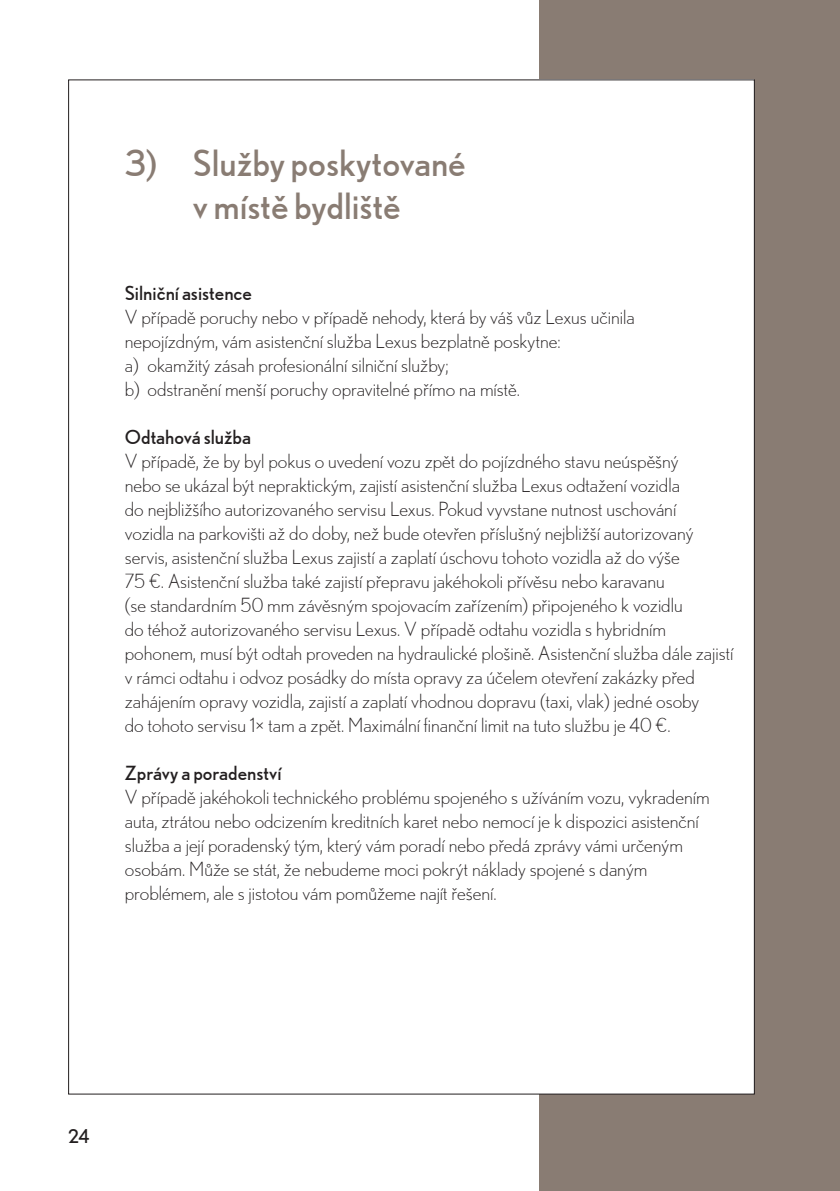
<style>
.page{position:relative;width:840px;height:1191px;background:#fff}
.page>*{position:absolute;margin:0;border:0;box-sizing:border-box;transform-origin:0 0}
.t1{font:36px/43.2px "Nobel WGL";color:#897c73;text-align:center}
.t2{font:300 19.4px/24px "Nobel WGL";color:#231f20}
.t3{font:19.4px "Nobel WGL";color:#231f20}
.t4{font:19px "Nobel WGL";color:#231f20}
</style>
<div class="page">
<div style="left:539px;top:0;width:300px;height:1191px;background:#897c73"></div>
<div style="left:69px;top:80px;width:685px;height:1014px;background:#fff"></div>
<h1 class="t1" style="left:125px;top:142px;width:342px">3) Služby poskytované v místě bydliště</h1>
<p class="t3" style="left:125px;top:281px;width:129px">Silniční asistence</p>
<p class="t2" style="left:125px;top:304px;width:511px">V případě poruchy nebo v případě nehody, která by váš vůz Lexus učinila nepojízdným, vám asistenční služba Lexus bezplatně poskytne:<br>a) okamžitý zásah profesionální silniční služby;<br>b) odstranění menší poruchy opravitelné přímo na místě.</p>
<p class="t3" style="left:125px;top:425px;width:128px">Odtahová služba</p>
<p class="t2" style="left:125px;top:448px;width:610px">V případě, že by byl pokus o uvedení vozu zpět do pojízdného stavu neúspěšný<br>nebo se ukázal být nepraktickým, zajistí asistenční služba Lexus odtažení vozidla<br>do nejbližšího autorizovaného servisu Lexus. Pokud vyvstane nutnost uschování<br>vozidla na parkovišti až do doby, než bude otevřen příslušný nejbližší autorizovaný servis, asistenční služba Lexus zajistí a zaplatí úschovu tohoto vozidla až do výše<br>75 €. Asistenční služba také zajistí přepravu jakéhokoli přívěsu nebo karavanu<br>(se standardním 50 mm závěsným spojovacím zařízením) připojeného k vozidlu<br>do téhož autorizovaného servisu Lexus. V případě odtahu vozidla s hybridním pohonem, musí být odtah proveden na hydraulické plošině. Asistenční služba dále zajistí v rámci odtahu i odvoz posádky do místa opravy za účelem otevření zakázky před zahájením opravy vozidla, zajistí a zaplatí vhodnou dopravu (taxi, vlak) jedné osoby<br>do tohoto servisu 1× tam a zpět. Maximální finanční limit na tuto službu je 40 €.</p>
<p class="t3" style="left:125px;top:761px;width:158px">Zprávy a poradenství</p>
<p class="t2" style="left:125px;top:784px;width:586px">V případě jakéhokoli technického problému spojeného s užíváním vozu, vykradením auta, ztrátou nebo odcizením kreditních karet nebo nemocí je k dispozici asistenční služba a její poradenský tým, který vám poradí nebo předá zprávy vámi určeným osobám. Může se stát, že nebudeme moci pokrýt náklady spojené s daným problémem, ale s jistotou vám pomůžeme najít řešení.</p>
<p class="t4" style="left:68px;top:1124px;width:23px">24</p>
</div>
